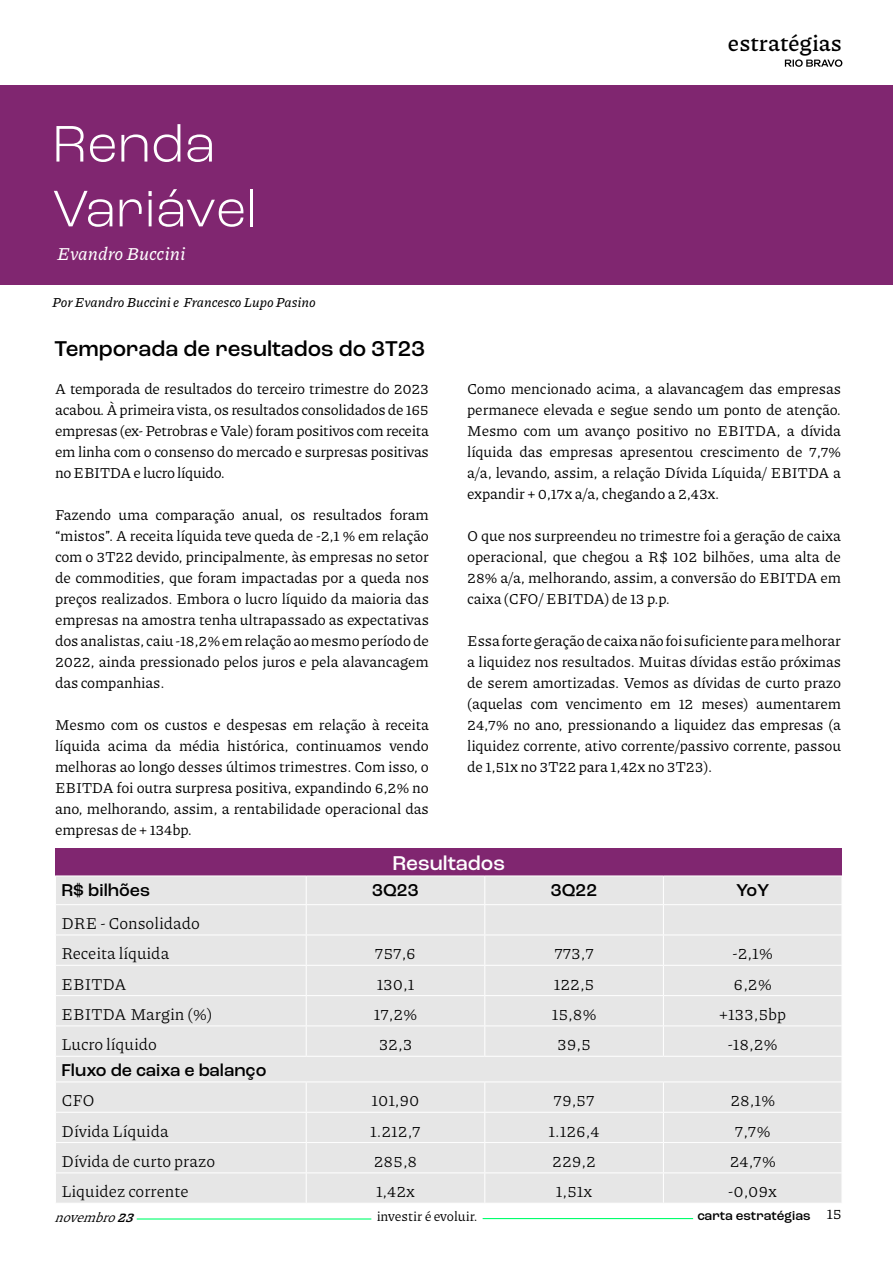
<style>
.page{position:relative;width:893px;height:1263px;background:#fff}
.page>*{position:absolute;margin:0;border:0;box-sizing:border-box;transform-origin:0 0}
.t1{font:300 54px "Roc Grotesk";color:#fff}
.t2{font:500 22.5px "Roc Grotesk";color:#000}
.t3{font:600 22.5px "Piazzolla";color:#000}
.t4{font:500 21px "Roc Grotesk";color:#fff}
.t5{font:500 18px "Roc Grotesk";color:#000}
.t6{font:italic 500 18px "Piazzolla";color:#fff}
.t7{font:300 16.5px "Piazzolla";color:#000}
.t8{font:15px/21px "Piazzolla";letter-spacing:-.01em;color:#000;text-align:justify}
.t9{font:italic 500 13.5px "Piazzolla";color:#000}
.t10{font:13.5px "Piazzolla";color:#000}
.t11{font:500 13.5px "Roc Grotesk";color:#000}
.t12{font:italic 13.5px "Piazzolla";color:#000}
.s1{font-weight:700}
</style>
<div class="page">
<svg style="left:785px;top:59px;width:57px;height:8px"></svg>
<hr style="left:137px;top:1218px;width:234px;height:1px;background:#00ff6d">
<hr style="left:483px;top:1218px;width:210px;height:1px;background:#00ff6d">
<div style="left:0;top:85px;width:893px;height:199px;background:#802670"></div>
<div style="left:55px;top:848px;width:787px;height:28px;background:#802670"></div>
<div style="left:56px;top:876px;width:786px;height:327px;background:#e6e6e6"></div>
<hr style="left:55px;top:875px;width:251px;height:1px;background:#fff">
<hr style="left:306px;top:875px;width:179px;height:1px;background:#fff">
<hr style="left:485px;top:875px;width:178px;height:1px;background:#fff">
<hr style="left:663px;top:875px;width:179px;height:1px;background:#fff">
<hr style="left:55px;top:904px;width:251px;height:1px;background:#fff">
<hr style="left:306px;top:904px;width:179px;height:1px;background:#fff">
<svg style="left:306px;top:876px;width:1px;height:58px"></svg>
<hr style="left:485px;top:904px;width:178px;height:1px;background:#fff">
<svg style="left:484px;top:876px;width:1px;height:58px"></svg>
<hr style="left:663px;top:904px;width:179px;height:1px;background:#fff">
<svg style="left:663px;top:876px;width:1px;height:58px"></svg>
<hr style="left:55px;top:934px;width:251px;height:1px;background:#fff">
<hr style="left:306px;top:934px;width:179px;height:1px;background:#fff">
<hr style="left:306px;top:935px;width:1px;height:30px;background:#fff">
<hr style="left:485px;top:934px;width:178px;height:1px;background:#fff">
<hr style="left:484px;top:935px;width:1px;height:30px;background:#fff">
<hr style="left:663px;top:934px;width:179px;height:1px;background:#fff">
<hr style="left:663px;top:935px;width:1px;height:30px;background:#fff">
<hr style="left:55px;top:965px;width:251px;height:1px;background:#fff">
<hr style="left:306px;top:965px;width:179px;height:1px;background:#fff">
<hr style="left:485px;top:965px;width:178px;height:1px;background:#fff">
<hr style="left:663px;top:965px;width:179px;height:1px;background:#fff">
<hr style="left:55px;top:995px;width:251px;height:1px;background:#fff">
<hr style="left:306px;top:995px;width:179px;height:1px;background:#fff">
<svg style="left:306px;top:966px;width:1px;height:59px"></svg>
<hr style="left:485px;top:995px;width:178px;height:1px;background:#fff">
<svg style="left:484px;top:966px;width:1px;height:59px"></svg>
<hr style="left:663px;top:995px;width:179px;height:1px;background:#fff">
<svg style="left:663px;top:966px;width:1px;height:59px"></svg>
<hr style="left:55px;top:1025px;width:251px;height:1px;background:#fff">
<hr style="left:306px;top:1025px;width:179px;height:1px;background:#fff">
<hr style="left:306px;top:1026px;width:1px;height:30px;background:#fff">
<hr style="left:485px;top:1025px;width:178px;height:1px;background:#fff">
<hr style="left:484px;top:1026px;width:1px;height:30px;background:#fff">
<hr style="left:663px;top:1025px;width:179px;height:1px;background:#fff">
<hr style="left:663px;top:1026px;width:1px;height:30px;background:#fff">
<hr style="left:55px;top:1056px;width:251px;height:1px;background:#fff">
<hr style="left:306px;top:1056px;width:179px;height:1px;background:#fff">
<hr style="left:485px;top:1056px;width:178px;height:1px;background:#fff">
<hr style="left:663px;top:1056px;width:179px;height:1px;background:#fff">
<hr style="left:55px;top:1081px;width:251px;height:1px;background:#fff">
<hr style="left:306px;top:1081px;width:179px;height:1px;background:#fff">
<hr style="left:306px;top:1082px;width:1px;height:30px;background:#fff">
<hr style="left:485px;top:1081px;width:178px;height:1px;background:#fff">
<hr style="left:484px;top:1082px;width:1px;height:30px;background:#fff">
<hr style="left:663px;top:1081px;width:179px;height:1px;background:#fff">
<hr style="left:663px;top:1082px;width:1px;height:30px;background:#fff">
<hr style="left:55px;top:1112px;width:251px;height:1px;background:#fff">
<hr style="left:306px;top:1112px;width:179px;height:1px;background:#fff">
<hr style="left:306px;top:1112px;width:1px;height:30px;background:#fff">
<hr style="left:485px;top:1112px;width:178px;height:1px;background:#fff">
<hr style="left:484px;top:1112px;width:1px;height:30px;background:#fff">
<hr style="left:663px;top:1112px;width:179px;height:1px;background:#fff">
<hr style="left:663px;top:1112px;width:1px;height:30px;background:#fff">
<hr style="left:55px;top:1142px;width:251px;height:1px;background:#fff">
<hr style="left:306px;top:1142px;width:179px;height:1px;background:#fff">
<svg style="left:306px;top:1143px;width:1px;height:29px"></svg>
<hr style="left:485px;top:1142px;width:178px;height:1px;background:#fff">
<svg style="left:484px;top:1143px;width:1px;height:29px"></svg>
<hr style="left:663px;top:1142px;width:179px;height:1px;background:#fff">
<svg style="left:663px;top:1143px;width:1px;height:29px"></svg>
<hr style="left:55px;top:1172px;width:251px;height:1px;background:#fff">
<hr style="left:306px;top:1172px;width:179px;height:1px;background:#fff">
<hr style="left:306px;top:1173px;width:1px;height:30px;background:#fff">
<hr style="left:485px;top:1172px;width:178px;height:1px;background:#fff">
<hr style="left:484px;top:1173px;width:1px;height:30px;background:#fff">
<hr style="left:663px;top:1172px;width:179px;height:1px;background:#fff">
<hr style="left:663px;top:1173px;width:1px;height:30px;background:#fff">
<p class="t1" style="left:52px;top:111px;width:165px">Renda</p>
<p class="t1" style="left:52px;top:176px;width:207px">Variável</p>
<p class="t6" style="left:57px;top:243px;width:129px">Evandro Buccini</p>
<p class="t9" style="left:52px;top:294px;width:265px">Por Evandro Buccini e Francesco Lupo Pasino</p>
<p class="t2" style="left:55px;top:334px;width:372px">Temporada de resultados do 3T23</p>
<p class="t8" style="left:55px;top:378px;width:375px">A temporada de resultados do terceiro trimestre do 2023 acabou. À primeira vista, os resultados consolidados de 165 empresas (ex- Petrobras e Vale) foram positivos com receita em linha com o consenso do mercado e surpresas positivas no EBITDA e lucro líquido.</p>
<p class="t8" style="left:55px;top:504px;width:375px">Fazendo uma comparação anual, os resultados foram “mistos”. A receita líquida teve queda de -2,1 % em relação com o 3T22 devido, principalmente, às empresas no setor de commodities, que foram impactadas por a queda nos preços realizados. Embora o lucro líquido da maioria das empresas na amostra tenha ultrapassado as expectativas dos analistas, caiu -18,2% em relação ao mesmo período de 2022, ainda pressionado pelos juros e pela alavancagem das companhias.</p>
<p class="t8" style="left:55px;top:714px;width:375px">Mesmo com os custos e despesas em relação à receita líquida acima da média histórica, continuamos vendo melhoras ao longo desses últimos trimestres. Com isso, o EBITDA foi outra surpresa positiva, expandindo 6,2% no ano, melhorando, assim, a rentabilidade operacional das empresas de + 134bp.</p>
<h2 class="t3" style="left:728px;top:30px;width:115px">estratégias</h2>
<p class="t8" style="left:467px;top:378px;width:375px">Como mencionado acima, a alavancagem das empresas permanece elevada e segue sendo um ponto de atenção.<br>Mesmo com um avanço positivo no EBITDA, a dívida líquida das empresas apresentou crescimento de 7,7% a/a, levando, assim, a relação Dívida Líquida/ EBITDA a expandir + 0,17x a/a, chegando a 2,43x.</p>
<p class="t8" style="left:467px;top:525px;width:375px">O que nos surpreendeu no trimestre foi a geração de caixa operacional, que chegou a R$ 102 bilhões, uma alta de 28% a/a, melhorando, assim, a conversão do EBITDA em caixa (CFO/ EBITDA) de 13 p.p.</p>
<p class="t8" style="left:467px;top:630px;width:375px">Essa forte geração de caixa não foi suficiente para melhorar a liquidez nos resultados. Muitas dívidas estão próximas de serem amortizadas. Vemos as dívidas de curto prazo (aquelas com vencimento em 12 meses) aumentarem 24,7% no ano, pressionando a liquidez das empresas (a liquidez corrente, ativo corrente/passivo corrente, passou de 1,51x no 3T22 para 1,42x no 3T23).</p>
<p class="t4" style="left:392px;top:850px;width:114px">Resultados</p>
<p class="t5" style="left:61px;top:879px;width:90px">R$ bilhões</p>
<p class="t5" style="left:372px;top:879px;width:48px">3Q23</p>
<p class="t5" style="left:551px;top:879px;width:48px">3Q22</p>
<p class="t5" style="left:736px;top:879px;width:35px">YoY</p>
<p class="t7" style="left:61px;top:913px;width:140px">DRE - Consolidado</p>
<p class="t7" style="left:61px;top:944px;width:109px">Receita líquida</p>
<p class="t7" style="left:375px;top:944px;width:43px">757,6</p>
<p class="t7" style="left:554px;top:944px;width:41px">773,7</p>
<p class="t7" style="left:733px;top:944px;width:42px">-2,1%</p>
<p class="t7" style="left:61px;top:974px;width:66px">EBITDA</p>
<p class="t7" style="left:377px;top:974px;width:39px">130,1</p>
<p class="t7" style="left:554px;top:974px;width:42px">122,5</p>
<p class="t7" style="left:734px;top:974px;width:40px">6,2%</p>
<p class="t7" style="left:61px;top:1004px;width:152px">EBITDA Margin (%)</p>
<p class="t7" style="left:374px;top:1004px;width:45px">17,2%</p>
<p class="t7" style="left:552px;top:1004px;width:46px">15,8%</p>
<p class="t7" style="left:719px;top:1004px;width:69px">+133,5bp</p>
<p class="t7" style="left:61px;top:1035px;width:97px">Lucro líquido</p>
<p class="t7" style="left:379px;top:1035px;width:35px">32,3</p>
<p class="t7" style="left:557px;top:1035px;width:35px">39,5</p>
<p class="t7" style="left:728px;top:1035px;width:51px">-18,2%</p>
<p class="t5" style="left:61px;top:1059px;width:207px">Fluxo de caixa e balanço</p>
<p class="t7" style="left:61px;top:1091px;width:35px">CFO</p>
<p class="t7" style="left:371px;top:1091px;width:50px">101,90</p>
<p class="t7" style="left:554px;top:1091px;width:43px">79,57</p>
<p class="t7" style="left:730px;top:1091px;width:46px">28,1%</p>
<p class="t7" style="left:61px;top:1121px;width:109px">Dívida Líquida</p>
<p class="t7" style="left:370px;top:1121px;width:52px">1.212,7</p>
<p class="t7" style="left:549px;top:1121px;width:53px">1.126,4</p>
<p class="t7" style="left:735px;top:1121px;width:37px">7,7%</p>
<p class="t7" style="left:61px;top:1151px;width:155px">Dívida de curto prazo</p>
<p class="t7" style="left:374px;top:1151px;width:45px">285,8</p>
<p class="t7" style="left:552px;top:1151px;width:45px">229,2</p>
<p class="t7" style="left:730px;top:1151px;width:48px">24,7%</p>
<p class="t7" style="left:61px;top:1182px;width:129px">Liquidez corrente</p>
<p class="t7" style="left:376px;top:1182px;width:40px">1,42x</p>
<p class="t7" style="left:556px;top:1182px;width:38px">1,51x</p>
<p class="t7" style="left:728px;top:1182px;width:50px">-0,09x</p>
<p class="t12" style="left:55px;top:1209px;width:85px">novembro<span class="s1">23</span></p>
<p class="t10" style="left:377px;top:1208px;width:102px">investir é evoluir.</p>
<p class="t11" style="left:697px;top:1207px;width:115px">carta estratégias</p>
<p class="t8" style="left:827px;top:1203px;width:17px">15</p>
</div>
